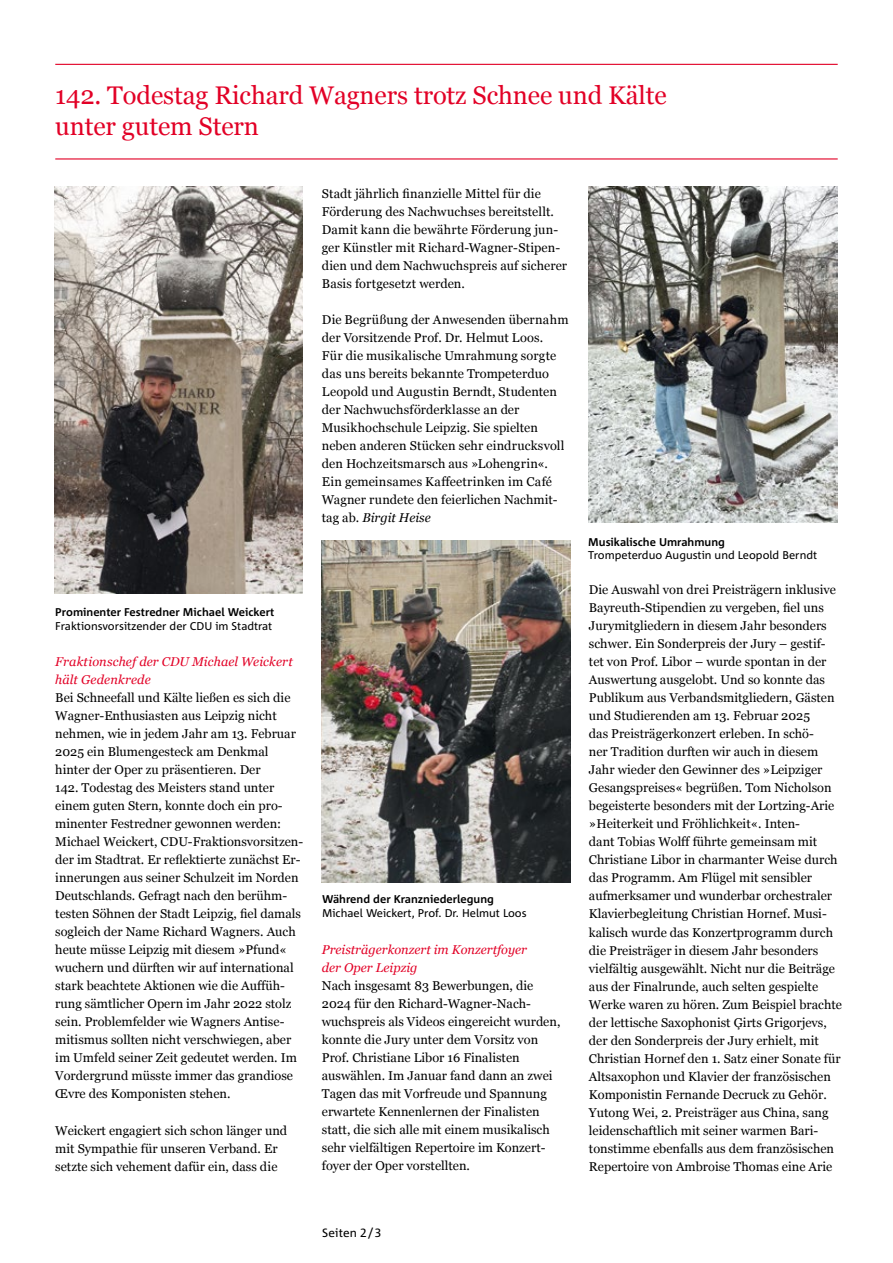
<style>
.page{position:relative;width:893px;height:1263px;background:#fff}
.page>*{position:absolute;margin:0;border:0;box-sizing:border-box;transform-origin:0 0}
.t1{font:25.5px/30.6px "Georgia";letter-spacing:-.005em;color:#e20026}
.t2{font:12.75px/18px "Georgia";color:#000}
.t3{font:italic 12.75px/18px "Georgia";color:#e20026}
.t4{font:12px "Corpid C1";letter-spacing:.015em;color:#000}
.t5{font:11.25px "Corpid C1";color:#000}
.t6{font:700 11.25px "Corpid C1";color:#000}
.s1{font-style:italic}
</style>
<div class="page">
<hr style="left:55px;top:64px;width:783px;height:1px;background:#e20026">
<img style="left:54px;top:187px;width:249px;height:406px">
<hr style="left:55px;top:158px;width:783px;height:2px;background:#e20026">
<img style="left:322px;top:540px;width:249px;height:342px">
<img style="left:589px;top:187px;width:249px;height:335px">
<h1 class="t1" style="left:55px;top:79px;width:613px">142. Todestag Richard Wagners trotz Schnee und Kälte unter gutem Stern</h1>
<p class="t2" style="left:322px;top:184px;width:247px">Stadt jährlich finanzielle Mittel für die Förderung des Nachwuchses bereitstellt.<br>Damit kann die bewährte Förderung jun&shy;ger Künstler mit Richard-Wagner-Stipen&shy;dien und dem Nachwuchspreis auf sicherer Basis fortgesetzt werden.</p>
<p class="t2" style="left:322px;top:310px;width:248px">Die Begrüßung der Anwesenden übernahm der Vorsitzende Prof. Dr. Helmut Loos.<br>Für die musikalische Umrahmung sorgte das uns bereits bekannte Trompeterduo Leopold und Augustin Berndt, Studenten der Nachwuchsförderklasse an der Musikhochschule Leipzig. Sie spielten neben anderen Stücken sehr eindrucksvoll den Hochzeitsmarsch aus »Lohengrin«.<br>Ein gemeinsames Kaffeetrinken im Café Wagner rundete den feierlichen Nachmit&shy;tag ab. <span class="s1">Birgit Heise</span></p>
<p class="t6" style="left:55px;top:605px;width:221px">Prominenter Festredner Michael Weickert</p>
<p class="t5" style="left:55px;top:619px;width:218px">Fraktionsvorsitzender der CDU im Stadtrat</p>
<p class="t3" style="left:55px;top:652px;width:239px">Fraktionschef der CDU Michael Weickert hält Gedenkrede</p>
<p class="t2" style="left:55px;top:688px;width:249px">Bei Schneefall und Kälte ließen es sich die Wagner-Enthusiasten aus Leipzig nicht nehmen, wie in jedem Jahr am 13. Februar 2025 ein Blumengesteck am Denkmal hinter der Oper zu präsentieren. Der<br>142. Todestag des Meisters stand unter einem guten Stern, konnte doch ein pro&shy;minenter Festredner gewonnen werden:<br>Michael Weickert, CDU-Fraktionsvorsitzen&shy;der im Stadtrat. Er reflektierte zunächst Er&shy;innerungen aus seiner Schulzeit im Norden Deutschlands. Gefragt nach den berühm&shy;testen Söhnen der Stadt Leipzig, fiel damals sogleich der Name Richard Wagners. Auch heute müsse Leipzig mit diesem »Pfund« wuchern und dürften wir auf international stark beachtete Aktionen wie die Auffüh&shy;rung sämtlicher Opern im Jahr 2022 stolz sein. Problemfelder wie Wagners Antise&shy;mitismus sollten nicht verschwiegen, aber im Umfeld seiner Zeit gedeutet werden. Im Vordergrund müsste immer das grandiose Œvre des Komponisten stehen.</p>
<p class="t2" style="left:55px;top:1120px;width:233px">Weickert engagiert sich schon länger und mit Sympathie für unseren Verband. Er setzte sich vehement dafür ein, dass die</p>
<p class="t6" style="left:322px;top:892px;width:173px">Während der Kranzniederlegung</p>
<p class="t5" style="left:322px;top:905px;width:206px">Michael Weickert, Prof. Dr. Helmut Loos</p>
<p class="t3" style="left:322px;top:940px;width:207px">Preisträgerkonzert im Konzertfoyer der Oper Leipzig</p>
<p class="t2" style="left:322px;top:976px;width:240px">Nach insgesamt 83 Bewerbungen, die 2024 für den Richard-Wagner-Nach&shy;wuchspreis als Videos eingereicht wurden, konnte die Jury unter dem Vorsitz von Prof. Christiane Libor 16 Finalisten auswählen. Im Januar fand dann an zwei Tagen das mit Vorfreude und Spannung erwartete Kennenlernen der Finalisten statt, die sich alle mit einem musikalisch sehr vielfältigen Repertoire im Konzert&shy;foyer der Oper vorstellten.</p>
<p class="t6" style="left:588px;top:535px;width:138px">Musikalische Umrahmung</p>
<p class="t5" style="left:588px;top:548px;width:230px">Trompeterduo Augustin und Leopold Berndt</p>
<p class="t2" style="left:589px;top:580px;width:255px">Die Auswahl von drei Preisträgern inklusive Bayreuth-Stipendien zu vergeben, fiel uns Jurymitgliedern in diesem Jahr besonders schwer. Ein Sonderpreis der Jury – gestif&shy;tet von Prof. Libor – wurde spontan in der Auswertung ausgelobt. Und so konnte das Publikum aus Verbandsmitgliedern, Gästen und Studierenden am 13. Februar 2025<br>das Preisträgerkonzert erleben. In schö-<br>ner Tradition durften wir auch in diesem Jahr wieder den Gewinner des »Leipziger Gesangspreises« begrüßen. Tom Nicholson begeisterte besonders mit der Lortzing-Arie »Heiterkeit und Fröhlichkeit«. Inten-<br>dant Tobias Wolff führte gemeinsam mit Christiane Libor in charmanter Weise durch das Programm. Am Flügel mit sensibler aufmerksamer und wunderbar orchestraler Klavierbegleitung Christian Hornef. Musi&shy;kalisch wurde das Konzertprogramm durch die Preisträger in diesem Jahr besonders vielfältig ausgewählt. Nicht nur die Beiträge aus der Finalrunde, auch selten gespielte Werke waren zu hören. Zum Beispiel brachte der lettische Saxophonist Ģirts Grigorjevs, der den Sonderpreis der Jury erhielt, mit Christian Hornef den 1. Satz einer Sonate für Altsaxophon und Klavier der französischen Komponistin Fernande Decruck zu Gehör.<br>Yutong Wei, 2. Preisträger aus China, sang leidenschaftlich mit seiner warmen Bari&shy;tonstimme ebenfalls aus dem französischen Repertoire von Ambroise Thomas eine Arie</p>
<p class="t4" style="left:322px;top:1225px;width:61px">Seiten 2/3</p>
</div>
